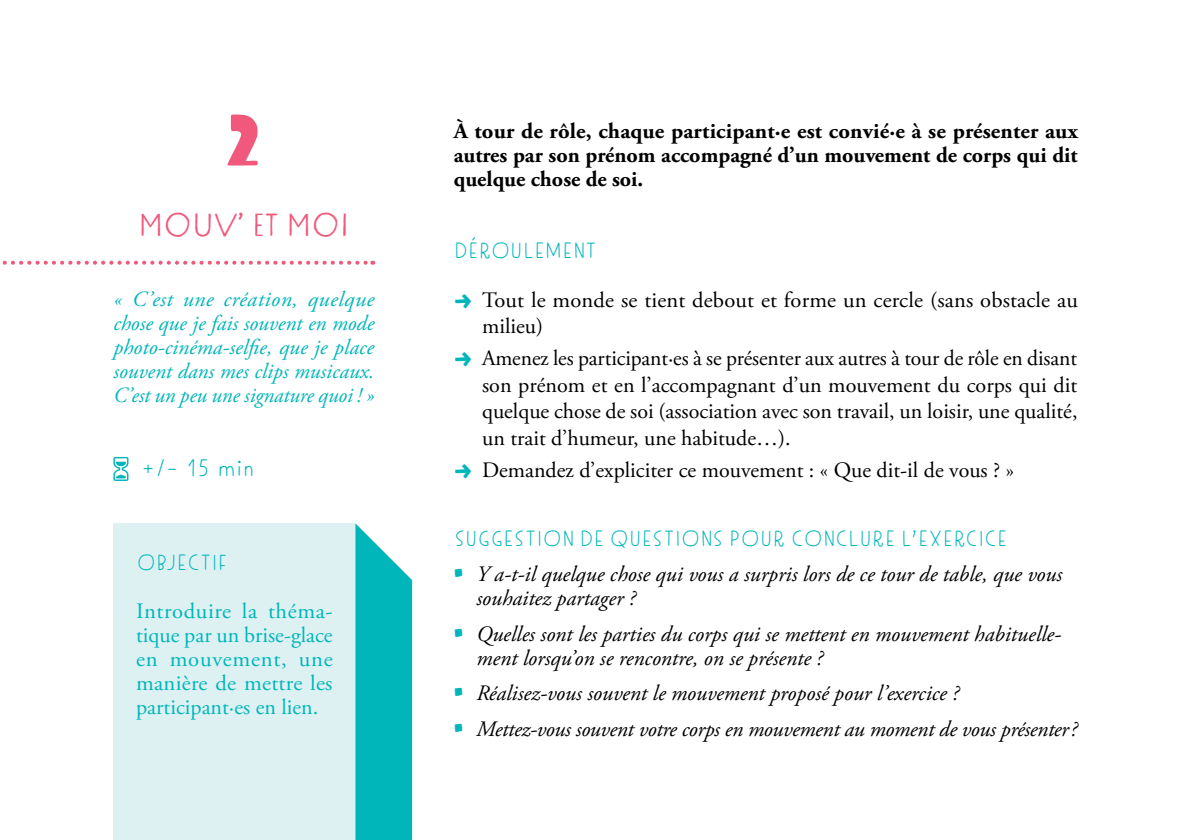
<style>
.page{position:relative;width:1191px;height:840px;background:#fff}
.page>*{position:absolute;margin:0;border:0;box-sizing:border-box;transform-origin:0 0}
.Panopage{font:72px "Tomarik Display";color:#f0597c}
.sous-titre{font:32px "Tomarik Introvert";color:#f0597c}
.Sous_-_sous_titre{font:24px "Tomarik Extrovert";color:#00b6ba}
.t1{font:22px/26.4px "Adobe Garamond Pro";color:#000}
.t2{font:italic 22px/24px "Adobe Garamond Pro";color:#000}
.t3{font:700 22px/24px "Adobe Garamond Pro";color:#000;text-align:justify}
.t4{font:22px/24px "Adobe Garamond Pro";letter-spacing:.01em;color:#00b6ba;text-align:justify}
.objectif__timing__déroulé{font:22px "Tomarik Extrovert";letter-spacing:-.05em;color:#00b6ba}
.citation_piste{font:italic 21.6px/24px "Adobe Garamond Pro";color:#00b6ba;text-align:justify}
.s1{font-family:"Tomarik Brush";color:#00b6ba}
.s2{font-family:"Tomarik Brush";font-style:normal;color:#00b6ba}
</style>
<div class="page">
<svg style="left:2px;top:260px;width:371px;height:4px"></svg>
<svg style="left:113px;top:456px;width:15px;height:24px"></svg>
<div style="left:113px;top:523px;width:242px;height:316px;background:#ddf1f2"></div>
<svg style="left:355px;top:523px;width:57px;height:316px;background:#18bdc0"></svg>
<p class="Panopage" style="left:223px;top:79px;width:43px">2</p>
<p class="sous-titre" style="left:138px;top:197px;width:212px">MOUV’ ET MOI</p>
<p class="citation_piste" style="left:113px;top:287px;width:262px">« C’est une création, quelque chose que je fais souvent en mode photo-cinéma-selfie, que je place souvent dans mes clips musicaux.<br>C’est un peu une signature quoi ! »</p>
<p class="Sous_-_sous_titre" style="left:141px;top:447px;width:116px">+/- 15 min</p>
<p class="objectif__timing__déroulé" style="left:136px;top:543px;width:93px">OBJECTIF</p>
<p class="t4" style="left:136px;top:599px;width:198px">Introduire la théma&shy;tique par un brise-glace en mouvement, une manière de mettre les participant·es en lien.</p>
<p class="t3" style="left:454px;top:119px;width:626px">À tour de rôle, chaque participant·e est convié·e à se présenter aux autres par son prénom accompagné d’un mouvement de corps qui dit quelque chose de soi.</p>
<p class="objectif__timing__déroulé" style="left:454px;top:231px;width:145px">DÉROULEMENT</p>
<p class="t1" style="left:482px;top:287px;width:597px;text-indent:-28px"><span class="s1">→</span> Tout le monde se tient debout et forme un cercle (sans obstacle au milieu)</p>
<p class="t1" style="left:482px;top:346px;width:597px;text-align:justify;text-indent:-28px"><span class="s1">→</span> Amenez les participant·es à se présenter aux autres à tour de rôle en disant son prénom et en l’accompagnant d’un mouvement du corps qui dit quelque chose de soi (association avec son travail, un loisir, une qualité, un trait d’humeur, une habitude…).</p>
<p class="t1" style="left:454px;top:457px;width:562px"><span class="s1">→</span> Demandez d’expliciter ce mouvement : « Que dit-il de vous ? »</p>
<p class="objectif__timing__déroulé" style="left:454px;top:519px;width:556px">SUGGESTION DE QUESTIONS POUR CONCLURE L’EXERCICE</p>
<p class="t2" style="left:476px;top:562px;width:587px;text-indent:-23px"><span class="s2">∙</span> Y a-t-il quelque chose qui vous a surpris lors de ce tour de table, que vous souhaitez partager ?</p>
<p class="t2" style="left:476px;top:622px;width:586px;text-indent:-23px"><span class="s2">∙</span> Quelles sont les parties du corps qui se mettent en mouvement habituelle&shy;ment lorsqu’on se rencontre, on se présente ?</p>
<p class="t2" style="left:454px;top:681px;width:507px"><span class="s2">∙</span> Réalisez-vous souvent le mouvement proposé pour l’exercice ?</p>
<p class="t2" style="left:454px;top:716px;width:625px"><span class="s2">∙</span> Mettez-vous souvent votre corps en mouvement au moment de vous présenter?</p>
</div>
